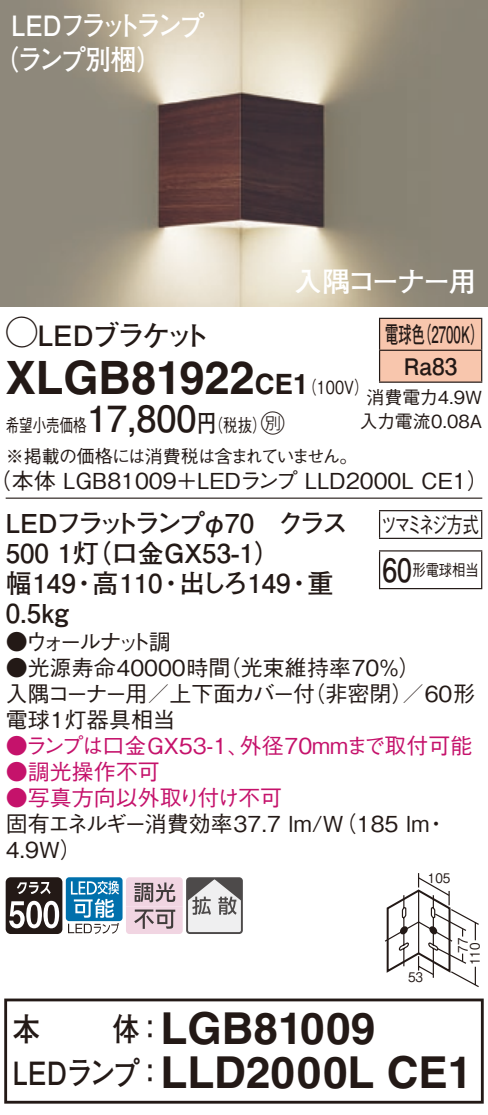
<style>
.page{position:relative;width:488px;height:1115px;background:#fff}
.page>*{position:absolute;margin:0;border:0;box-sizing:border-box;transform-origin:0 0}
.t1{font:700 46px "Helvetica LT Std";color:#231916}
.t2{font:700 44px/44px "Helvetica LT Std";color:#231916;text-align:center}
.t3{font:700 32px "Futo Go B101 Pro";color:#231916;scale:.85 1}
.t4{font:700 28px/34px "Futo Go B101 Pro";letter-spacing:-.12em;color:#fff;scale:.9 1}
.t5{font:700 28px "Futo Go B101 Pro";letter-spacing:-.1em;color:#231916}
.t6{font:700 28px "Futo Go B101 Pro";letter-spacing:-.095em;color:#fff}
.t7{font:700 26px/30px "Futo Go B101 Pro";color:#231916}
.t8{font:700 22.8px/32px "Futo Go B101 Pro";color:#231916;text-align:center;scale:.58 1}
.t9{font:500 22px/26px "Gothic BBB Pro";color:#231916}
.t10{font:500 22px "Gothic BBB Pro";color:#c5126b}
.t11{font:500 22px "Gothic BBB Pro";letter-spacing:-.185em;color:#231916}
.t12{font:500 22px "Gothic BBB Pro";letter-spacing:-.19em;color:#231916;scale:.73 1}
.t13{font:500 18px/31.6px "Gothic BBB Pro";letter-spacing:-.035em;color:#231916;scale:.75 1}
.t14{font:500 18px/24px "Gothic BBB Pro";color:#231916;text-align:center}
.t15{font:500 16px "Gothic BBB Pro";color:#231916;scale:.83 1}
.t16{font:13.2px "Gothic BBB Pro Medium 90 pv RKSJ H";color:#231916;scale:.9 1}
.s1{font-family:"Ford Classification 1";font-weight:400;font-size:32px}
.s2{font-size:28px}
.s3{font-family:"Gothic BBB Pro";font-weight:500;font-size:18px}
.s4{font-family:"Futo Go B101 Pro";font-weight:700;font-size:36px}
.s5{font-family:"Futo Go B101 Pro";font-weight:700;font-size:24px}
.s6{font-family:"Ford Classification 1";font-weight:400;font-size:24px}
.s7{font-family:"Futo Go B101 Pro";font-weight:700;font-size:32px}
.s8{font-family:"Futo Go B101 Pro";font-size:32px}
</style>
<div class="page">
<img style="left:0;top:0;width:488px;height:306px">
<div style="left:380px;top:319px;width:101px;height:62px;background:#f8c6ad"></div>
<hr style="left:379px;top:317px;width:103px;height:2px;background:#231916">
<hr style="left:379px;top:319px;width:1px;height:30px;background:#231916">
<hr style="left:481px;top:319px;width:1px;height:30px;background:#231916">
<hr style="left:379px;top:349px;width:103px;height:2px;background:#231916">
<hr style="left:379px;top:351px;width:1px;height:30px;background:#231916">
<hr style="left:481px;top:351px;width:1px;height:30px;background:#231916">
<hr style="left:379px;top:381px;width:103px;height:2px;background:#231916">
<hr style="left:6px;top:497px;width:476px;height:1px;background:#231916">
<svg style="left:379px;top:511px;width:1px;height:26px"></svg>
<hr style="left:379px;top:510px;width:103px;height:1px;background:#231916">
<svg style="left:481px;top:511px;width:1px;height:26px"></svg>
<hr style="left:379px;top:537px;width:103px;height:2px;background:#231916">
<hr style="left:379px;top:551px;width:1px;height:37px;background:#231916">
<hr style="left:379px;top:550px;width:103px;height:1px;background:#231916">
<hr style="left:481px;top:551px;width:1px;height:37px;background:#231916">
<hr style="left:379px;top:587px;width:103px;height:2px;background:#231916">
<svg style="left:385px;top:873px;width:94px;height:113px"></svg>
<svg style="left:6px;top:877px;width:56px;height:56px"></svg>
<div style="left:66px;top:876px;width:56px;height:44px;background:linear-gradient(to right,#0070ac,#0070ac);border-radius:3px"></div>
<svg style="left:68px;top:880px;width:51px;height:53px"></svg>
<svg style="left:126px;top:877px;width:114px;height:56px"></svg>
<div style="left:186px;top:876px;width:57px;height:57px;border:2px solid #4d4a4a;border-radius:3px"></div>
<div style="left:4px;top:998px;width:479px;height:105px;border:3px solid #231916"></div>
<p class="t4" style="left:-7px;top:5px;width:236px;text-indent:18px">LEDフラットランプ（ランプ別梱）</p>
<p class="t6" style="left:294px;top:258px;width:184px">入隅コーナー用</p>
<p class="t5" style="left:6px;top:312px;width:206px"><span class="s1">A</span>LEDブラケット</p>
<h1 class="t1" style="left:6px;top:349px;width:364px">XLGB81922<span class="s2">CE1</span><span class="s3">（100V）</span></h1>
<p class="t13" style="left:6px;top:406px;width:470px">希望小売価格<span class="s4">17,800</span><span class="s5">円</span>（税抜）<span class="s6">C<br></span>※掲載の価格には消費税は含まれていません。</p>
<p class="t9" style="left:-10px;top:465px;width:500px">（本体 LGB81009＋LEDランプ LLD2000L CE1）</p>
<p class="t8" style="left:385px;top:315px;width:171px">電球色（2700K）<br>Ra83</p>
<p class="t14" style="left:359px;top:383px;width:124px">消費電力4.9W入力電流0.08A</p>
<p class="t7" style="left:6px;top:504px;width:343px">LEDフラットランプφ70　クラス<br>500 1灯（口金GX53-1）幅149・高110・出しろ149・重<br>0.5kg</p>
<p class="t11" style="left:6px;top:623px;width:167px">●ウォールナット調</p>
<p class="t9" style="left:6px;top:651px;width:471px">●光源寿命40000時間（光束維持率70％）<br>入隅コーナー用／上下面カバー付（非密閉）／60形電球1灯器具相当</p>
<p class="t10" style="left:6px;top:727px;width:468px">●ランプは口金GX53-1、外径70mmまで取付可能</p>
<p class="t10" style="left:6px;top:753px;width:156px">●調光操作不可</p>
<p class="t10" style="left:6px;top:779px;width:278px">●写真方向以外取り付け不可</p>
<p class="t9" style="left:6px;top:807px;width:443px">固有エネルギー消費効率37.7 lm/W（185 lm・<br>4.9W）</p>
<p class="t12" style="left:381px;top:506px;width:135px">ツマミネジ方式</p>
<p class="t15" style="left:382px;top:556px;width:118px"><span class="s7">60</span>形電球相当</p>
<p class="t16" style="left:427px;top:867px;width:26px">105</p>
<p class="t16" style="left:408px;top:965px;width:18px">53</p>
<p class="t16" style="left:452px;top:952px;width:18px;rotate:-90deg">77</p>
<p class="t16" style="left:464px;top:965px;width:26px;rotate:-90deg">110</p>
<h2 class="t2" style="left:13px;top:1005px;width:461px"><span class="s8">体：</span>LGB81009<br><span class="s8">LEDランプ：</span>LLD2000L CE1</h2>
<h3 class="t3" style="left:13px;top:1003px;width:34px">本</h3>
</div>
